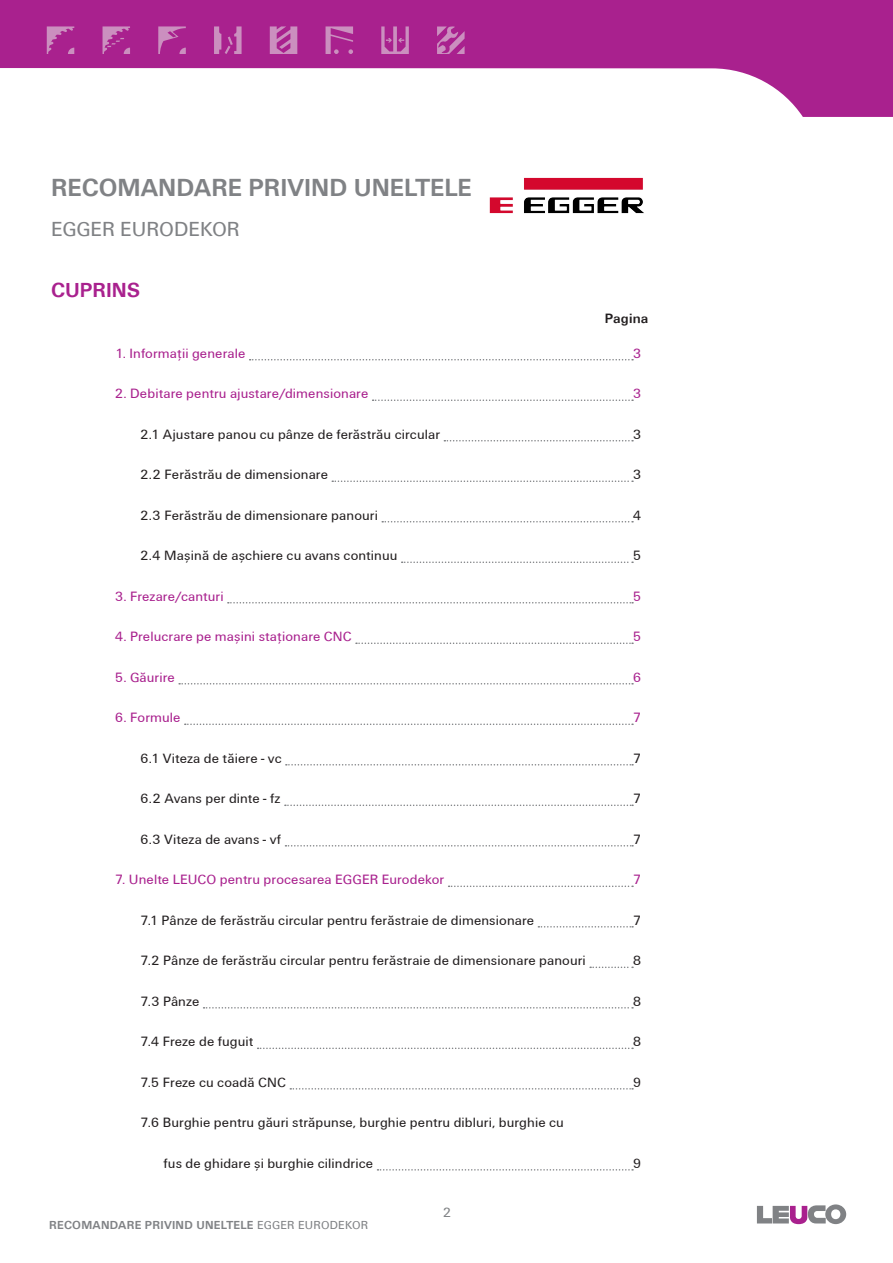
<style>
.page{position:relative;width:893px;height:1263px;background:#fff}
.page>*{position:absolute;margin:0;border:0;box-sizing:border-box;transform-origin:0 0}
.t1{font:700 25.5px "LEUCO UN CH";color:#808285}
.t2{font:21px "LEUCO UN CH";color:#808285}
.t3{font:700 21px "LEUCO UN CH";color:#a9218e}
.t4{font:13.95px "LEUCO UN CH";letter-spacing:.01em;color:#231f20}
.t5{font:13.95px "LEUCO UN CH";letter-spacing:.01em;color:#a9218e}
.t6{font:700 13.95px "LEUCO UN CH";letter-spacing:.01em;color:#231f20}
.t7{font:13.95px "LEUCO UN";color:#808285}
.t8{font:13.95px "LEUCO UN";color:#a9218e}
.t9{font:700 12px "LEUCO UN CH";letter-spacing:.02em;color:#808285}
.s1{font-weight:400}
</style>
<div class="page">
<svg style="left:0;top:0;width:893px;height:117px;fill:#a9218e"></svg>
<svg style="left:326px;top:26px;width:27px;height:28px"></svg>
<svg style="left:214px;top:26px;width:28px;height:28px"></svg>
<svg style="left:47px;top:26px;width:27px;height:28px"></svg>
<svg style="left:103px;top:26px;width:27px;height:28px"></svg>
<svg style="left:437px;top:26px;width:28px;height:28px"></svg>
<svg style="left:158px;top:26px;width:28px;height:28px"></svg>
<svg style="left:270px;top:26px;width:27px;height:28px"></svg>
<svg style="left:381px;top:26px;width:28px;height:28px"></svg>
<svg style="left:757px;top:1204px;width:89px;height:20px"></svg>
<svg style="left:250px;top:359px;width:383px;height:1px"></svg>
<svg style="left:373px;top:399px;width:260px;height:2px"></svg>
<svg style="left:444px;top:440px;width:189px;height:1px"></svg>
<svg style="left:332px;top:480px;width:301px;height:2px"></svg>
<svg style="left:382px;top:521px;width:251px;height:1px"></svg>
<svg style="left:402px;top:561px;width:231px;height:2px"></svg>
<svg style="left:228px;top:602px;width:405px;height:1px"></svg>
<svg style="left:356px;top:642px;width:277px;height:2px"></svg>
<svg style="left:179px;top:683px;width:454px;height:1px"></svg>
<svg style="left:185px;top:723px;width:448px;height:2px"></svg>
<svg style="left:286px;top:764px;width:347px;height:1px"></svg>
<svg style="left:285px;top:804px;width:348px;height:2px"></svg>
<svg style="left:285px;top:845px;width:348px;height:1px"></svg>
<svg style="left:449px;top:885px;width:184px;height:2px"></svg>
<svg style="left:538px;top:926px;width:95px;height:1px"></svg>
<svg style="left:590px;top:966px;width:43px;height:2px"></svg>
<svg style="left:204px;top:1007px;width:429px;height:1px"></svg>
<svg style="left:258px;top:1047px;width:375px;height:2px"></svg>
<svg style="left:290px;top:1088px;width:343px;height:1px"></svg>
<svg style="left:377px;top:1169px;width:256px;height:1px"></svg>
<img style="left:489px;top:177px;width:155px;height:37px">
<h1 class="t1" style="left:51px;top:173px;width:422px">RECOMANDARE PRIVIND UNELTELE</h1>
<h2 class="t2" style="left:51px;top:218px;width:190px">EGGER EURODEKOR</h2>
<h2 class="t3" style="left:51px;top:278px;width:91px">CUPRINS</h2>
<p class="t6" style="left:605px;top:311px;width:45px">Pagina</p>
<p class="t5" style="left:115px;top:345px;width:132px">1. Informații generale</p>
<p class="t8" style="left:633px;top:345px;width:10px">3</p>
<p class="t5" style="left:115px;top:386px;width:255px">2. Debitare pentru ajustare/dimensionare</p>
<p class="t5" style="left:633px;top:386px;width:10px">3</p>
<p class="t4" style="left:140px;top:426px;width:301px">2.1 Ajustare panou cu pânze de ferăstrău circular</p>
<p class="t4" style="left:633px;top:426px;width:10px">3</p>
<p class="t4" style="left:140px;top:467px;width:189px">2.2 Ferăstrău de dimensionare</p>
<p class="t4" style="left:633px;top:467px;width:10px">3</p>
<p class="t4" style="left:140px;top:507px;width:239px">2.3 Ferăstrău de dimensionare panouri</p>
<p class="t4" style="left:633px;top:507px;width:10px">4</p>
<p class="t4" style="left:140px;top:548px;width:259px">2.4 Mașină de așchiere cu avans continuu</p>
<p class="t4" style="left:633px;top:548px;width:10px">5</p>
<p class="t5" style="left:115px;top:588px;width:110px">3. Frezare/canturi</p>
<p class="t5" style="left:633px;top:588px;width:10px">5</p>
<p class="t5" style="left:115px;top:629px;width:238px">4. Prelucrare pe mașini staționare CNC</p>
<p class="t5" style="left:633px;top:629px;width:10px">5</p>
<p class="t5" style="left:115px;top:669px;width:62px">5. Găurire</p>
<p class="t5" style="left:633px;top:669px;width:10px">6</p>
<p class="t5" style="left:115px;top:710px;width:67px">6. Formule</p>
<p class="t5" style="left:633px;top:710px;width:10px">7</p>
<p class="t4" style="left:140px;top:750px;width:143px">6.1 Viteza de tăiere - vc</p>
<p class="t4" style="left:633px;top:750px;width:10px">7</p>
<p class="t4" style="left:140px;top:791px;width:142px">6.2 Avans per dinte - fz</p>
<p class="t4" style="left:633px;top:791px;width:10px">7</p>
<p class="t4" style="left:140px;top:831px;width:142px">6.3 Viteza de avans - vf</p>
<p class="t4" style="left:633px;top:831px;width:10px">7</p>
<p class="t5" style="left:115px;top:872px;width:331px">7. Unelte LEUCO pentru procesarea EGGER Eurodekor</p>
<p class="t5" style="left:633px;top:872px;width:10px">7</p>
<p class="t4" style="left:140px;top:912px;width:395px">7.1 Pânze de ferăstrău circular pentru ferăstraie de dimensionare</p>
<p class="t4" style="left:633px;top:912px;width:10px">7</p>
<p class="t4" style="left:140px;top:953px;width:447px">7.2 Pânze de ferăstrău circular pentru ferăstraie de dimensionare panouri</p>
<p class="t4" style="left:633px;top:953px;width:10px">8</p>
<p class="t4" style="left:140px;top:993px;width:61px">7.3 Pânze</p>
<p class="t4" style="left:633px;top:993px;width:10px">8</p>
<p class="t4" style="left:140px;top:1034px;width:115px">7.4 Freze de fuguit</p>
<p class="t4" style="left:633px;top:1034px;width:10px">8</p>
<p class="t4" style="left:140px;top:1074px;width:147px">7.5 Freze cu coadă CNC</p>
<p class="t4" style="left:633px;top:1074px;width:10px">9</p>
<p class="t4" style="left:140px;top:1115px;width:425px">7.6 Burghie pentru găuri străpunse, burghie pentru dibluri, burghie cu</p>
<p class="t4" style="left:164px;top:1155px;width:211px">fus de ghidare și burghie cilindrice</p>
<p class="t4" style="left:633px;top:1155px;width:10px">9</p>
<p class="t9" style="left:49px;top:1218px;width:321px">RECOMANDARE PRIVIND UNELTELE <span class="s1">EGGER EURODEKOR</span></p>
<p class="t7" style="left:443px;top:1204px;width:10px">2</p>
</div>
